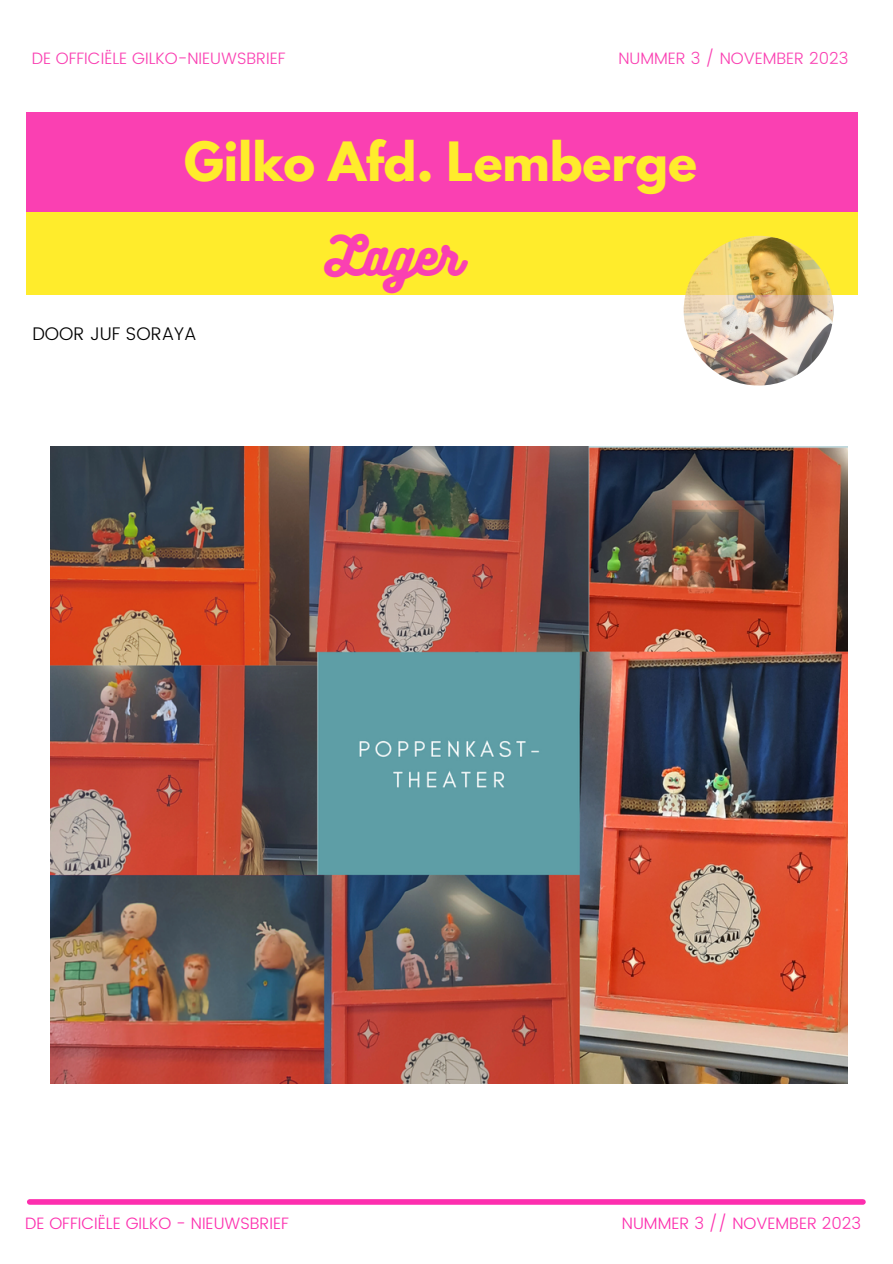
<style>
.page{position:relative;width:893px;height:1264px;background:#fff}
.page>*{position:absolute;margin:0;border:0;box-sizing:border-box;transform-origin:0 0}
.t1{font:700 48px "League Spartan";color:#ffec2c}
.t2{font:48px "Bukhari Script";color:#fa40b2}
.t3{font:300 18.3px "Poppins";color:#000}
.t4{font:300 16.5px "Poppins";color:#fd2eae}
.t5{font:300 16.5px "Poppins";color:#fa40b2}
</style>
<div class="page">
<div style="left:30px;top:1199px;width:832px;height:5px;background:#fd2eae"></div>
<div style="left:27px;top:112px;width:830px;height:101px;background:#fa40b2"></div>
<div style="left:27px;top:213px;width:830px;height:82px;background:#ffec2c"></div>
<img style="left:50px;top:446px;width:797px;height:637px">
<img style="left:683px;top:236px;width:150px;height:149px;border-radius:50%">
<p class="t5" style="left:32px;top:48px;width:255px">DE OFFICIËLE GILKO-NIEUWSBRIEF</p>
<p class="t5" style="left:618px;top:48px;width:231px">NUMMER 3 / NOVEMBER 2023</p>
<p class="t1" style="left:184px;top:138px;width:514px">Gilko Afd. Lemberge</p>
<p class="t3" style="left:32px;top:323px;width:166px">DOOR JUF SORAYA</p>
<p class="t2" style="left:325px;top:225px;width:137px">Lager</p>
<p class="t4" style="left:25px;top:1213px;width:265px">DE OFFICIËLE GILKO - NIEUWSBRIEF</p>
<p class="t4" style="left:622px;top:1213px;width:241px">NUMMER 3 // NOVEMBER 2023</p>
</div>
